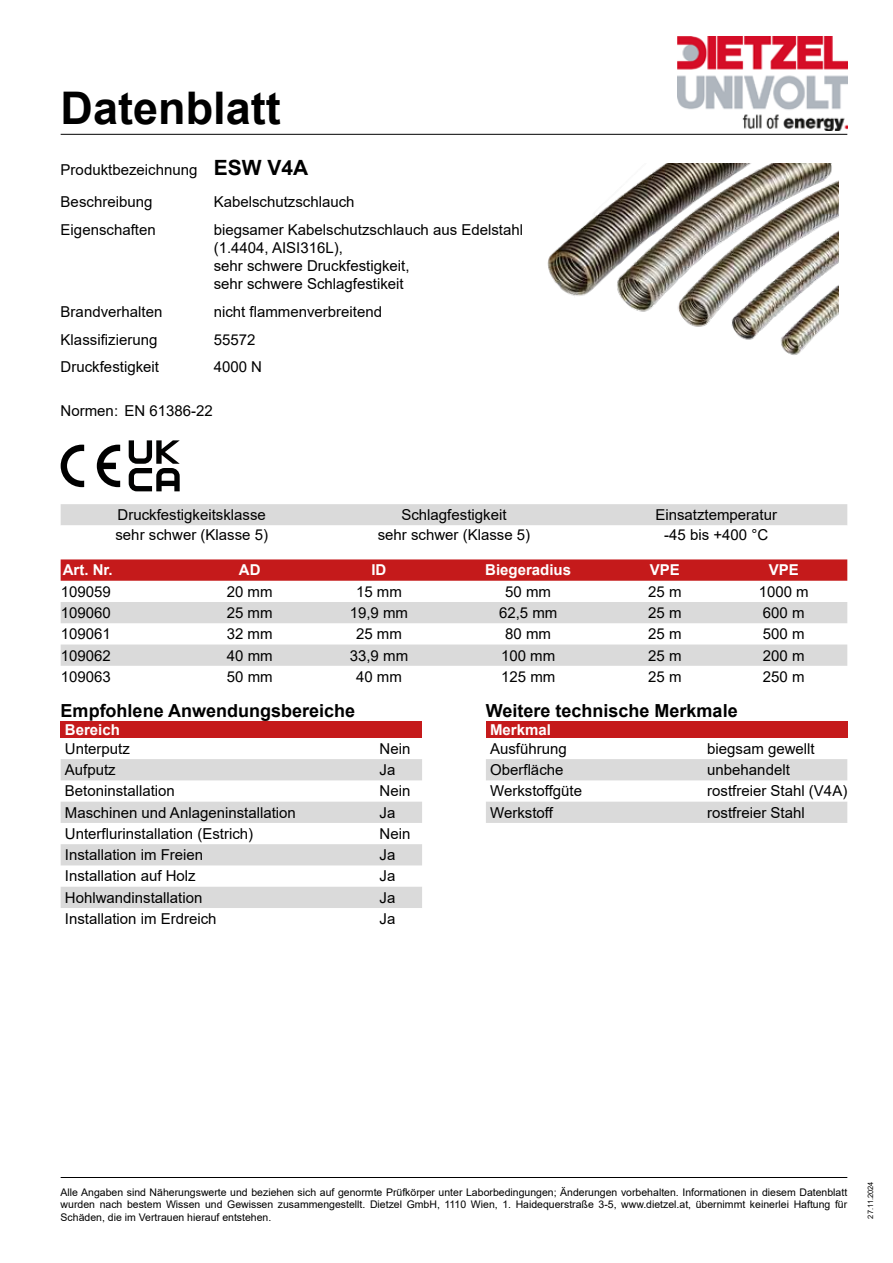
<style>
.page{position:relative;width:893px;height:1263px;background:#fff}
.page>*{position:absolute;margin:0;border:0;box-sizing:border-box;transform-origin:0 0}
.t1{font:700 45px "Arial";color:#000}
.t2{font:700 21px "Arial";color:#000}
.t3{font:700 18px "Arial";color:#000}
.t4{font:15px/18px "Arial";color:#000}
.t5{font:700 15px "Arial";color:#fff}
.t6{font:10.5px/12.6px "Arial";color:#000;text-align:justify}
.t7{font:7.5px "Arial";color:#000}
</style>
<div class="page">
<hr style="left:61px;top:134px;width:786px;height:1px;background:#000">
<img style="left:677px;top:37px;width:170px;height:93px">
<hr style="left:61px;top:1177px;width:786px;height:1px;background:#000">
<svg style="left:61px;top:559px;width:786px;height:22px;background:#c62122"></svg>
<svg style="left:61px;top:602px;width:786px;height:64px;fill:#dadada"></svg>
<div style="left:61px;top:504px;width:786px;height:21px;background:#dadada"></div>
<div style="left:61px;top:721px;width:361px;height:17px;background:#c51a1b"></div>
<svg style="left:61px;top:759px;width:361px;height:149px;fill:#dadada"></svg>
<div style="left:486px;top:721px;width:361px;height:17px;background:#c51a1b"></div>
<svg style="left:486px;top:759px;width:361px;height:64px"></svg>
<svg style="left:129px;top:440px;width:51px;height:51px"></svg>
<svg style="left:97px;top:445px;width:23px;height:42px"></svg>
<svg style="left:61px;top:445px;width:23px;height:42px"></svg>
<img style="left:547px;top:164px;width:292px;height:191px">
<h1 class="t1" style="left:61px;top:76px;width:222px">Datenblatt</h1>
<p class="t4" style="left:61px;top:153px;width:138px;line-height:32.5px">Produktbezeichnung<br>Beschreibung</p>
<h2 class="t2" style="left:214px;top:153px;width:96px">ESW V4A</h2>
<p class="t4" style="left:214px;top:193px;width:142px">Kabelschutzschlauch</p>
<p class="t4" style="left:61px;top:221px;width:97px">Eigenschaften</p>
<p class="t4" style="left:214px;top:221px;width:311px">biegsamer Kabelschutzschlauch aus Edelstahl (1.4404, AISI316L),<br>sehr schwere Druckfestigkeit,<br>sehr schwere Schlagfestikeit</p>
<p class="t4" style="left:61px;top:302px;width:103px">Brandverhalten</p>
<p class="t4" style="left:214px;top:302px;width:170px">nicht flammenverbreitend</p>
<p class="t4" style="left:61px;top:330px;width:98px">Klassifizierung</p>
<p class="t4" style="left:214px;top:330px;width:43px">55572</p>
<p class="t4" style="left:61px;top:358px;width:100px">Druckfestigkeit</p>
<p class="t4" style="left:214px;top:358px;width:50px">4000 N</p>
<p class="t4" style="left:61px;top:401px;width:154px">Normen: EN 61386-22</p>
<p class="t4" style="left:118px;top:506px;width:150px">Druckfestigkeitsklasse</p>
<p class="t4" style="left:401px;top:506px;width:107px">Schlagfestigkeit</p>
<p class="t4" style="left:655px;top:506px;width:123px">Einsatztemperatur</p>
<p class="t4" style="left:115px;top:526px;width:154px">sehr schwer (Klasse 5)</p>
<p class="t4" style="left:378px;top:526px;width:154px">sehr schwer (Klasse 5)</p>
<p class="t4" style="left:664px;top:526px;width:105px">-45 bis +400 °C</p>
<p class="t5" style="left:63px;top:560px;width:52px">Art. Nr.</p>
<p class="t5" style="left:239px;top:560px;width:23px">AD</p>
<p class="t5" style="left:371px;top:560px;width:17px">ID</p>
<p class="t5" style="left:485px;top:560px;width:87px">Biegeradius</p>
<p class="t5" style="left:650px;top:560px;width:32px">VPE</p>
<p class="t5" style="left:769px;top:560px;width:32px">VPE</p>
<p class="t4" style="left:61px;top:582px;width:52px">109059</p>
<p class="t4" style="left:227px;top:582px;width:47px">20 mm</p>
<p class="t4" style="left:356px;top:582px;width:47px">15 mm</p>
<p class="t4" style="left:505px;top:582px;width:47px">50 mm</p>
<p class="t4" style="left:648px;top:582px;width:35px">25 m</p>
<p class="t4" style="left:759px;top:582px;width:52px">1000 m</p>
<p class="t4" style="left:61px;top:604px;width:52px">109060</p>
<p class="t4" style="left:227px;top:604px;width:47px">25 mm</p>
<p class="t4" style="left:350px;top:604px;width:60px">19,9 mm</p>
<p class="t4" style="left:499px;top:604px;width:60px">62,5 mm</p>
<p class="t4" style="left:648px;top:604px;width:35px">25 m</p>
<p class="t4" style="left:763px;top:604px;width:43px">600 m</p>
<p class="t4" style="left:61px;top:625px;width:52px">109061</p>
<p class="t4" style="left:227px;top:625px;width:47px">32 mm</p>
<p class="t4" style="left:356px;top:625px;width:47px">25 mm</p>
<p class="t4" style="left:505px;top:625px;width:47px">80 mm</p>
<p class="t4" style="left:648px;top:625px;width:35px">25 m</p>
<p class="t4" style="left:763px;top:625px;width:43px">500 m</p>
<p class="t4" style="left:61px;top:646px;width:52px">109062</p>
<p class="t4" style="left:227px;top:646px;width:47px">40 mm</p>
<p class="t4" style="left:350px;top:646px;width:60px">33,9 mm</p>
<p class="t4" style="left:501px;top:646px;width:56px">100 mm</p>
<p class="t4" style="left:648px;top:646px;width:35px">25 m</p>
<p class="t4" style="left:763px;top:646px;width:43px">200 m</p>
<p class="t4" style="left:61px;top:667px;width:52px">109063</p>
<p class="t4" style="left:227px;top:667px;width:47px">50 mm</p>
<p class="t4" style="left:356px;top:667px;width:47px">40 mm</p>
<p class="t4" style="left:501px;top:667px;width:56px">125 mm</p>
<p class="t4" style="left:648px;top:667px;width:35px">25 m</p>
<p class="t4" style="left:763px;top:667px;width:43px">250 m</p>
<p class="t3" style="left:61px;top:698px;width:296px">Empfohlene Anwendungsbereiche</p>
<p class="t5" style="left:65px;top:719px;width:57px">Bereich</p>
<p class="t4" style="left:65px;top:739px;width:67px">Unterputz</p>
<p class="t4" style="left:380px;top:739px;width:32px">Nein</p>
<p class="t4" style="left:65px;top:761px;width:52px">Aufputz</p>
<p class="t4" style="left:380px;top:761px;width:17px">Ja</p>
<p class="t4" style="left:65px;top:782px;width:112px">Betoninstallation</p>
<p class="t4" style="left:380px;top:782px;width:32px">Nein</p>
<p class="t4" style="left:65px;top:803px;width:232px">Maschinen und Anlageninstallation</p>
<p class="t4" style="left:380px;top:803px;width:17px">Ja</p>
<p class="t4" style="left:65px;top:824px;width:190px">Unterflurinstallation (Estrich)</p>
<p class="t4" style="left:380px;top:824px;width:32px">Nein</p>
<p class="t4" style="left:65px;top:846px;width:140px">Installation im Freien</p>
<p class="t4" style="left:380px;top:846px;width:17px">Ja</p>
<p class="t4" style="left:65px;top:867px;width:132px">Installation auf Holz</p>
<p class="t4" style="left:380px;top:867px;width:17px">Ja</p>
<p class="t4" style="left:65px;top:888px;width:139px">Hohlwandinstallation</p>
<p class="t4" style="left:380px;top:888px;width:17px">Ja</p>
<p class="t4" style="left:65px;top:909px;width:153px">Installation im Erdreich</p>
<p class="t4" style="left:380px;top:909px;width:17px">Ja</p>
<p class="t3" style="left:486px;top:698px;width:253px">Weitere technische Merkmale</p>
<p class="t5" style="left:490px;top:719px;width:62px">Merkmal</p>
<p class="t4" style="left:490px;top:739px;width:78px">Ausführung</p>
<p class="t4" style="left:707px;top:739px;width:109px">biegsam gewellt</p>
<p class="t4" style="left:490px;top:761px;width:75px">Oberfläche</p>
<p class="t4" style="left:707px;top:761px;width:84px">unbehandelt</p>
<p class="t4" style="left:490px;top:782px;width:93px">Werkstoffgüte</p>
<p class="t4" style="left:707px;top:782px;width:142px">rostfreier Stahl (V4A)</p>
<p class="t4" style="left:490px;top:803px;width:64px">Werkstoff</p>
<p class="t4" style="left:707px;top:803px;width:99px">rostfreier Stahl</p>
<p class="t6" style="left:61px;top:1185px;width:788px">Alle Angaben sind Näherungswerte und beziehen sich auf genormte Prüfkörper unter Laborbedingungen; Änderungen vorbehalten. Informationen in diesem Datenblatt wurden nach bestem Wissen und Gewissen zusammengestellt. Dietzel GmbH, 1110 Wien, 1. Haidequerstraße 3-5, www.dietzel.at, übernimmt keinerlei Haftung für Schäden, die im Vertrauen hierauf entstehen.</p>
<p class="t7" style="left:865px;top:1218px;width:38px;rotate:-90deg">27.11.2024</p>
</div>
